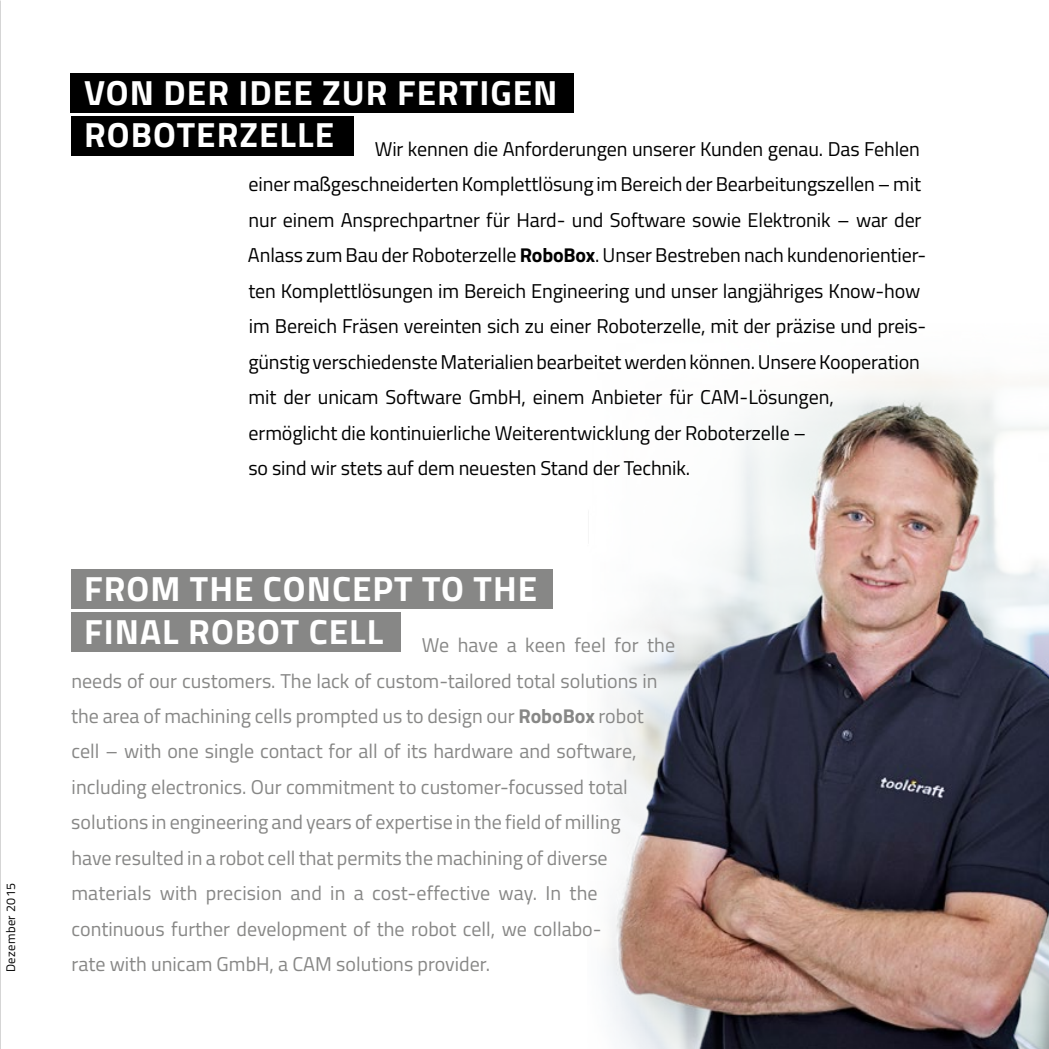
<style>
.page{position:relative;width:1049px;height:1049px;background:#fff}
.page>*{position:absolute;margin:0;border:0;box-sizing:border-box;transform-origin:0 0}
.t1{font:700 35px/42.5px "Titillium";letter-spacing:.03em;color:#fff}
.t2{font:20px/35.5px "Titillium";letter-spacing:-.005em;color:#000}
.t3{font:20px/35.5px "Titillium";color:#878786}
.t4{font:12.5px "Titillium";letter-spacing:.03em;color:#000}
.s1{font-weight:700}
</style>
<div class="page">
<div style="left:71px;top:73px;width:503px;height:40px;background:#000"></div>
<div style="left:71px;top:116px;width:282px;height:40px;background:#000"></div>
<img style="left:588px;top:372px;width:461px;height:677px">
<div style="left:71px;top:569px;width:482px;height:40px;background:#878786"></div>
<div style="left:71px;top:612px;width:329px;height:40px;background:#878786"></div>
<p class="t4" style="left:2px;top:972px;width:91px;rotate:-90deg">Dezember 2015</p>
<h1 class="t1" style="left:84px;top:70px;width:475px">VON DER IDEE ZUR FERTIGEN<br>ROBOTERZELLE</h1>
<p class="t2" style="left:248px;top:130px;width:680px;text-indent:127px">Wir kennen die Anforderungen unserer Kunden genau. Das Fehlen einer maßgeschneiderten Komplettlösung im Bereich der Bearbeitungszellen – mit nur einem Ansprechpartner für Hard- und Software sowie Elektronik – war der Anlass zum Bau der Roboterzelle <span class="s1">RoboBox</span>. Unser Bestreben nach kundenorientier&shy;ten Komplettlösungen im Bereich Engineering und unser langjähriges Know-how im Bereich Fräsen vereinten sich zu einer Roboterzelle, mit der präzise und preis&shy;günstig verschiedenste Materialien bearbeitet werden können. Unsere Kooperation mit der unicam Software GmbH, einem Anbieter für CAM-Lösungen, ermöglicht die kontinuierliche Weiterentwicklung der Roboterzelle –<br>so sind wir stets auf dem neuesten Stand der Technik.</p>
<h1 class="t1" style="left:84px;top:566px;width:454px">FROM THE CONCEPT TO THE<br>FINAL ROBOT CELL</h1>
<p class="t3" style="left:71px;top:626px;width:605px;text-indent:350px">We have a keen feel for the needs of our customers. The lack of custom-tailored total solutions in the area of machining cells prompted us to design our <span class="s1">RoboBox</span> robot cell – with one single contact for all of its hardware and software, including electronics. Our commitment to customer-focussed total solutions in engineering and years of expertise in the field of milling<br>have resulted in a robot cell that permits the machining of diverse materials with precision and in a cost-effective way. In the continuous further development of the robot cell, we collabo-<br>rate with unicam GmbH, a CAM solutions provider.</p>
</div>
